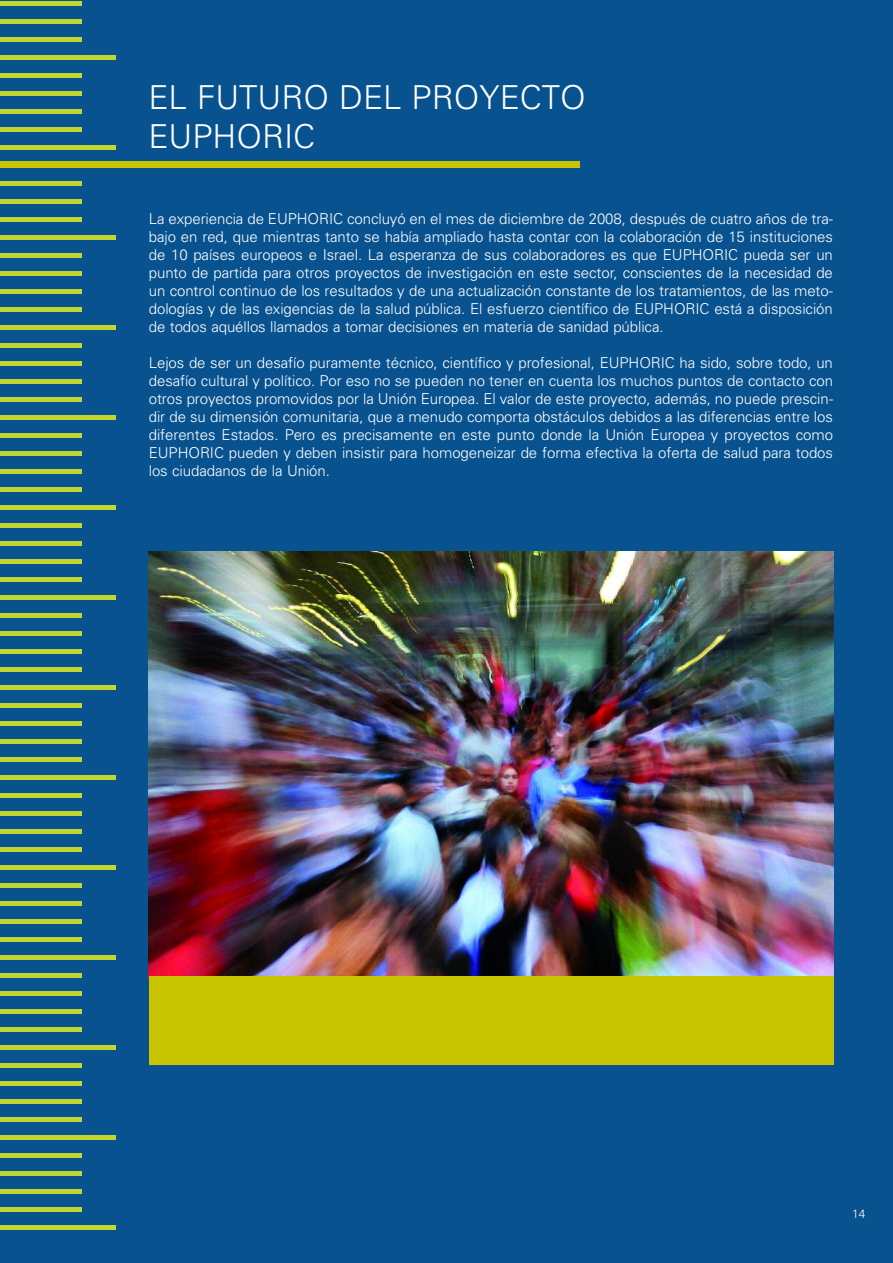
<style>
.page{position:relative;width:893px;height:1263px;background:#07528f}
.page>*{position:absolute;margin:0;border:0;box-sizing:border-box;transform-origin:0 0}
.t1{font:300 33px/39.6px "Univers";color:#fff}
.t2{font:300 15px/18px "Univers";letter-spacing:-.005em;color:#fff;text-align:justify}
.t3{font:300 12px "Univers";color:#fff}
</style>
<div class="page">
<div style="left:0;top:1225px;width:115px;height:5px;background:#c1d72f"></div>
<div style="left:0;top:1207px;width:82px;height:5px;background:#c1d72f"></div>
<div style="left:0;top:1189px;width:82px;height:5px;background:#c1d72f"></div>
<div style="left:0;top:1171px;width:82px;height:5px;background:#c1d72f"></div>
<div style="left:0;top:1153px;width:82px;height:5px;background:#c1d72f"></div>
<div style="left:0;top:1045px;width:115px;height:5px;background:#c1d72f"></div>
<div style="left:0;top:1063px;width:82px;height:5px;background:#c1d72f"></div>
<div style="left:0;top:1081px;width:82px;height:5px;background:#c1d72f"></div>
<div style="left:0;top:1099px;width:82px;height:5px;background:#c1d72f"></div>
<div style="left:0;top:1117px;width:82px;height:5px;background:#c1d72f"></div>
<div style="left:0;top:1135px;width:115px;height:5px;background:#c1d72f"></div>
<div style="left:0;top:1027px;width:82px;height:5px;background:#c1d72f"></div>
<div style="left:0;top:1009px;width:82px;height:5px;background:#c1d72f"></div>
<div style="left:0;top:991px;width:82px;height:5px;background:#c1d72f"></div>
<div style="left:0;top:973px;width:82px;height:5px;background:#c1d72f"></div>
<div style="left:0;top:865px;width:115px;height:5px;background:#c1d72f"></div>
<div style="left:0;top:883px;width:82px;height:5px;background:#c1d72f"></div>
<div style="left:0;top:901px;width:82px;height:5px;background:#c1d72f"></div>
<div style="left:0;top:919px;width:82px;height:5px;background:#c1d72f"></div>
<div style="left:0;top:937px;width:82px;height:5px;background:#c1d72f"></div>
<div style="left:0;top:955px;width:115px;height:5px;background:#c1d72f"></div>
<div style="left:0;top:847px;width:82px;height:5px;background:#c1d72f"></div>
<div style="left:0;top:829px;width:82px;height:5px;background:#c1d72f"></div>
<div style="left:0;top:811px;width:82px;height:5px;background:#c1d72f"></div>
<div style="left:0;top:793px;width:82px;height:5px;background:#c1d72f"></div>
<div style="left:0;top:685px;width:115px;height:5px;background:#c1d72f"></div>
<div style="left:0;top:703px;width:82px;height:5px;background:#c1d72f"></div>
<div style="left:0;top:721px;width:82px;height:5px;background:#c1d72f"></div>
<div style="left:0;top:739px;width:82px;height:5px;background:#c1d72f"></div>
<div style="left:0;top:757px;width:82px;height:5px;background:#c1d72f"></div>
<div style="left:0;top:775px;width:115px;height:5px;background:#c1d72f"></div>
<div style="left:0;top:667px;width:82px;height:5px;background:#c1d72f"></div>
<div style="left:0;top:649px;width:82px;height:5px;background:#c1d72f"></div>
<div style="left:0;top:631px;width:82px;height:5px;background:#c1d72f"></div>
<div style="left:0;top:613px;width:82px;height:5px;background:#c1d72f"></div>
<div style="left:0;top:505px;width:115px;height:5px;background:#c1d72f"></div>
<div style="left:0;top:523px;width:82px;height:5px;background:#c1d72f"></div>
<div style="left:0;top:541px;width:82px;height:5px;background:#c1d72f"></div>
<div style="left:0;top:559px;width:82px;height:5px;background:#c1d72f"></div>
<div style="left:0;top:577px;width:82px;height:5px;background:#c1d72f"></div>
<div style="left:0;top:595px;width:115px;height:5px;background:#c1d72f"></div>
<div style="left:0;top:487px;width:82px;height:5px;background:#c1d72f"></div>
<div style="left:0;top:469px;width:82px;height:5px;background:#c1d72f"></div>
<div style="left:0;top:451px;width:82px;height:5px;background:#c1d72f"></div>
<div style="left:0;top:433px;width:82px;height:5px;background:#c1d72f"></div>
<div style="left:0;top:325px;width:115px;height:5px;background:#c1d72f"></div>
<div style="left:0;top:343px;width:82px;height:5px;background:#c1d72f"></div>
<div style="left:0;top:361px;width:82px;height:5px;background:#c1d72f"></div>
<div style="left:0;top:379px;width:82px;height:5px;background:#c1d72f"></div>
<div style="left:0;top:397px;width:82px;height:5px;background:#c1d72f"></div>
<div style="left:0;top:415px;width:115px;height:5px;background:#c1d72f"></div>
<div style="left:0;top:307px;width:82px;height:5px;background:#c1d72f"></div>
<div style="left:0;top:289px;width:82px;height:5px;background:#c1d72f"></div>
<div style="left:0;top:271px;width:82px;height:5px;background:#c1d72f"></div>
<div style="left:0;top:253px;width:82px;height:5px;background:#c1d72f"></div>
<div style="left:0;top:145px;width:115px;height:5px;background:#c1d72f"></div>
<div style="left:0;top:181px;width:82px;height:5px;background:#c1d72f"></div>
<div style="left:0;top:199px;width:82px;height:5px;background:#c1d72f"></div>
<div style="left:0;top:217px;width:82px;height:5px;background:#c1d72f"></div>
<div style="left:0;top:235px;width:115px;height:5px;background:#c1d72f"></div>
<div style="left:0;top:127px;width:82px;height:5px;background:#c1d72f"></div>
<div style="left:0;top:109px;width:82px;height:5px;background:#c1d72f"></div>
<div style="left:0;top:91px;width:82px;height:5px;background:#c1d72f"></div>
<div style="left:0;top:73px;width:82px;height:5px;background:#c1d72f"></div>
<div style="left:0;top:1px;width:82px;height:5px;background:#c1d72f"></div>
<div style="left:0;top:19px;width:82px;height:5px;background:#c1d72f"></div>
<div style="left:0;top:37px;width:82px;height:5px;background:#c1d72f"></div>
<div style="left:0;top:55px;width:115px;height:5px;background:#c1d72f"></div>
<div style="left:0;top:161px;width:580px;height:7px;background:#c8c500"></div>
<img style="left:149px;top:551px;width:684px;height:425px">
<div style="left:149px;top:976px;width:684px;height:89px;background:#c8c500"></div>
<h1 class="t1" style="left:148px;top:80px;width:439px">EL FUTURO DEL PROYECTO<br>EUPHORIC</h1>
<p class="t2" style="left:149px;top:211px;width:686px">La experiencia de EUPHORIC concluyó en el mes de diciembre de 2008, después de cuatro años de tra&shy;bajo en red, que mientras tanto se había ampliado hasta contar con la colaboración de 15 instituciones de 10 países europeos e Israel. La esperanza de sus colaboradores es que EUPHORIC pueda ser un punto de partida para otros proyectos de investigación en este sector, conscientes de la necesidad de un control continuo de los resultados y de una actualización constante de los tratamientos, de las meto&shy;dologías y de las exigencias de la salud pública. El esfuerzo científico de EUPHORIC está a disposición de todos aquéllos llamados a tomar decisiones en materia de sanidad pública.</p>
<p class="t2" style="left:149px;top:355px;width:686px">Lejos de ser un desafío puramente técnico, científico y profesional, EUPHORIC ha sido, sobre todo, un desafío cultural y político. Por eso no se pueden no tener en cuenta los muchos puntos de contacto con otros proyectos promovidos por la Unión Europea. El valor de este proyecto, además, no puede prescin&shy;dir de su dimensión comunitaria, que a menudo comporta obstáculos debidos a las diferencias entre los diferentes Estados. Pero es precisamente en este punto donde la Unión Europea y proyectos como EUPHORIC pueden y deben insistir para homogeneizar de forma efectiva la oferta de salud para todos los ciudadanos de la Unión.</p>
<p class="t3" style="left:852px;top:1209px;width:15px">14</p>
</div>
